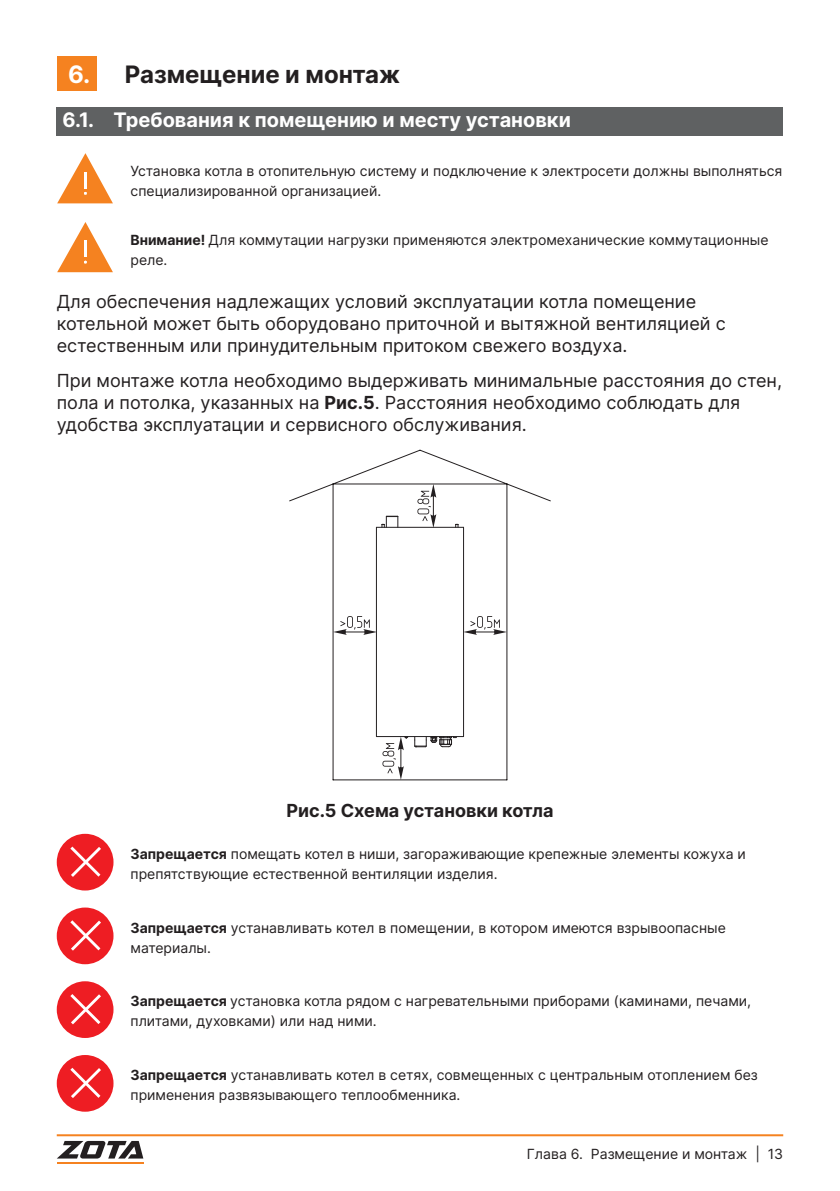
<style>
.page{position:relative;width:840px;height:1191px;background:#fff}
.page>*{position:absolute;margin:0;border:0;box-sizing:border-box;transform-origin:0 0}
.t1{font:700 24px "Inter";color:#231f20}
.t2{font:700 20px "Inter";color:#fff}
.t3{font:18px/22px "Inter";color:#231f20}
.t4{font:700 18px "Inter";color:#231f20}
.t5{font:14px/20px "Inter";color:#231f20}
.s1{color:#fff}
.s2{font-weight:700}
</style>
<div class="page">
<hr style="left:57px;top:1134px;width:725px;height:2px;background:#f58220">
<svg style="left:57px;top:1141px;width:86px;height:17px"></svg>
<hr style="left:57px;top:1162px;width:86px;height:1px;background:#f58220">
<div style="left:57px;top:57px;width:39px;height:34px;background:#f58220"></div>
<div style="left:57px;top:108px;width:725px;height:28px;background:#5f6162"></div>
<svg style="left:57px;top:153px;width:56px;height:50px"></svg>
<svg style="left:57px;top:222px;width:56px;height:50px"></svg>
<svg style="left:57px;top:907px;width:56px;height:57px"></svg>
<svg style="left:57px;top:981px;width:56px;height:57px"></svg>
<svg style="left:289px;top:449px;width:262px;height:332px"></svg>
<svg style="left:333px;top:616px;width:43px;height:19px"></svg>
<svg style="left:417px;top:484px;width:19px;height:43px"></svg>
<svg style="left:464px;top:616px;width:42px;height:19px"></svg>
<hr style="left:376px;top:736px;width:87px;height:1px;background:#231f20">
<hr style="left:463px;top:527px;width:1px;height:209px;background:#231f20">
<hr style="left:376px;top:527px;width:1px;height:209px;background:#231f20">
<hr style="left:376px;top:527px;width:87px;height:1px;background:#231f20">
<svg style="left:381px;top:516px;width:17px;height:11px"></svg>
<svg style="left:382px;top:735px;width:74px;height:45px"></svg>
<svg style="left:57px;top:834px;width:56px;height:56px"></svg>
<svg style="left:57px;top:1055px;width:56px;height:56px"></svg>
<h1 class="t1" style="left:68px;top:57px;width:333px"><span class="s1">6.</span> Размещение и монтаж</h1>
<h2 class="t2" style="left:62px;top:105px;width:509px">6.1. Требования к помещению и месту установки</h2>
<p class="t5" style="left:130px;top:160px;width:653px">Установка котла в отопительную систему и подключение к электросети должны выполняться специализированной организацией.</p>
<p class="t5" style="left:130px;top:229px;width:639px"><span class="s2">Внимание!</span> Для коммутации нагрузки применяются электромеханические коммутационные реле.</p>
<p class="t3" style="left:57px;top:290px;width:670px">Для обеспечения надлежащих условий эксплуатации котла помещение котельной может быть оборудовано приточной и вытяжной вентиляцией с естественным или принудительным притоком свежего воздуха.</p>
<p class="t3" style="left:57px;top:369px;width:726px">При монтаже котла необходимо выдерживать минимальные расстояния до стен, пола и потолка, указанных на <span class="s2">Рис.5</span>. Расстояния необходимо соблюдать для удобства эксплуатации и сервисного обслуживания.</p>
<p class="t4" style="left:286px;top:797px;width:268px">Рис.5 Схема установки котла</p>
<p class="t5" style="left:130px;top:843px;width:616px"><span class="s2">Запрещается</span> помещать котел в ниши, загораживающие крепежные элементы кожуха и препятствующие естественной вентиляции изделия.</p>
<p class="t5" style="left:130px;top:917px;width:596px"><span class="s2">Запрещается</span> устанавливать котел в помещении, в котором имеются взрывоопасные материалы.</p>
<p class="t5" style="left:130px;top:991px;width:622px"><span class="s2">Запрещается</span> установка котла рядом с нагревательными приборами (каминами, печами, плитами, духовками) или над ними.</p>
<p class="t5" style="left:130px;top:1064px;width:628px"><span class="s2">Запрещается</span> устанавливать котел в сетях, совмещенных с центральным отоплением без применения развязывающего теплообменника.</p>
<p class="t5" style="left:526px;top:1143px;width:257px">Глава 6. Размещение и монтаж | 13</p>
</div>
